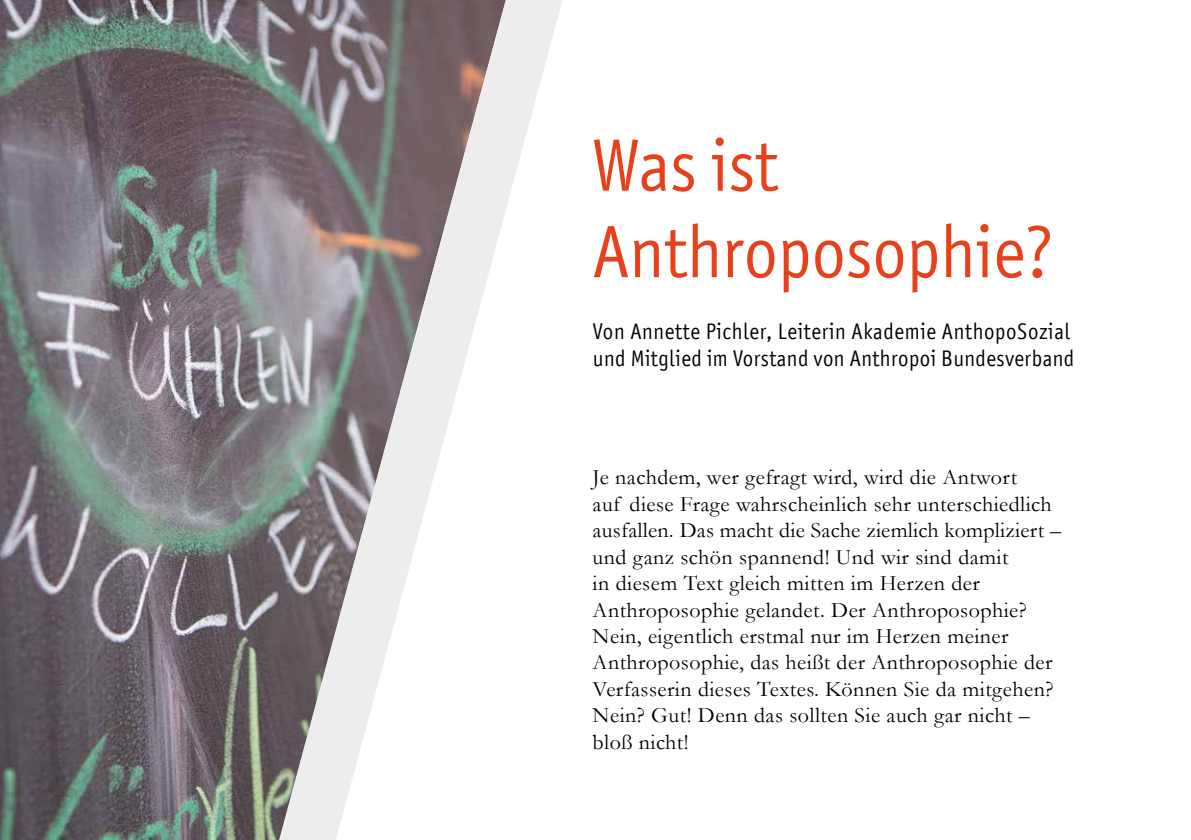
<style>
.page{position:relative;width:1191px;height:840px;background:#fff}
.page>*{position:absolute;margin:0;border:0;box-sizing:border-box;transform-origin:0 0}
.t1{font:72px/86.4px "Axel";color:#e7411c}
.t2{font:22px/26.4px "Garamond";letter-spacing:.02em;color:#000}
.t3{font:22px/26.4px "Axel";letter-spacing:.02em;color:#000}
</style>
<div class="page">
<img style="left:0;top:0;width:279px;height:839px">
<svg style="left:279px;top:0;width:283px;height:839px"></svg>
<h1 class="t1" style="left:592px;top:122px;width:463px">Was ist<br>Anthroposophie?</h1>
<p class="t3" style="left:593px;top:318px;width:483px">Von Annette Pichler, Leiterin Akademie AnthopoSozial und Mitglied im Vorstand von Anthropoi Bundesverband</p>
<p class="t2" style="left:592px;top:463px;width:470px">Je nachdem, wer gefragt wird, wird die Antwort<br>auf diese Frage wahrscheinlich sehr unterschiedlich ausfallen. Das macht die Sache ziemlich kompliziert – und ganz schön spannend! Und wir sind damit<br>in diesem Text gleich mitten im Herzen der Anthroposophie gelandet. Der Anthroposophie?<br>Nein, eigentlich erstmal nur im Herzen meiner Anthroposophie, das heißt der Anthroposophie der Verfasserin dieses Textes. Können Sie da mitgehen?<br>Nein? Gut! Denn das sollten Sie auch gar nicht – bloß nicht!</p>
</div>
